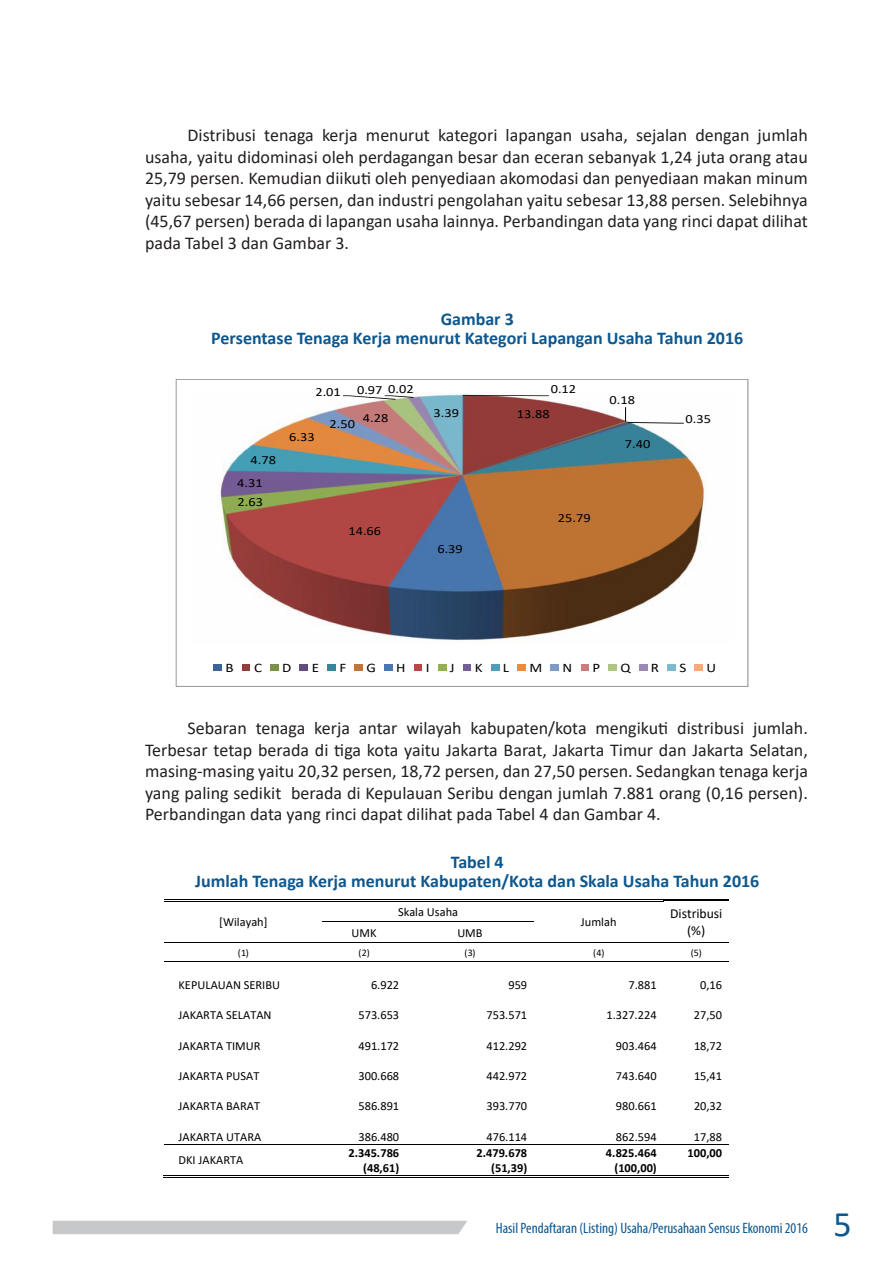
<style>
.page{position:relative;width:893px;height:1263px;background:#fff}
.page>*{position:absolute;margin:0;border:0;box-sizing:border-box;transform-origin:0 0}
.t1{font:36px "Calibri";color:#0c578f}
.t2{font:18px/21.6px "Calibri";color:#231f20;text-align:justify}
.t3{font:700 18px "Calibri";color:#0c578f}
.t4{font:condensed 15px "Myriad Pro";color:#0c578f}
.t5{font:13.65px "Calibri";letter-spacing:-.005em;color:#000}
.t6{font:13.05px "Calibri";color:#000;scale:1.15 1}
.t7{font:12.45px "Calibri";color:#000}
.t8{font:12.45px "Calibri";color:#000;scale:1.15 1}
.t9{font:700 12.45px/15px "Calibri";color:#000;text-align:right}
.t10{font:10.05px "Calibri";color:#000}
</style>
<div class="page">
<div style="left:53px;top:1221px;width:414px;height:13px;background:#c7c8ca"></div>
<svg style="left:176px;top:379px;width:572px;height:308px"></svg>
<hr style="left:165px;top:899px;width:157px;height:1px;background:#000">
<hr style="left:165px;top:901px;width:157px;height:1px;background:#000">
<hr style="left:325px;top:899px;width:209px;height:1px;background:#000">
<hr style="left:325px;top:901px;width:209px;height:1px;background:#000">
<hr style="left:537px;top:899px;width:126px;height:1px;background:#000">
<hr style="left:537px;top:901px;width:126px;height:1px;background:#000">
<hr style="left:664px;top:899px;width:65px;height:1px;background:#000">
<hr style="left:664px;top:900px;width:65px;height:1px;background:#000">
<hr style="left:322px;top:921px;width:84px;height:1px;background:#000">
<hr style="left:407px;top:921px;width:127px;height:1px;background:#000">
<hr style="left:165px;top:942px;width:157px;height:1px;background:#000">
<hr style="left:323px;top:942px;width:83px;height:1px;background:#000">
<hr style="left:407px;top:942px;width:127px;height:1px;background:#000">
<hr style="left:535px;top:942px;width:128px;height:1px;background:#000">
<hr style="left:664px;top:942px;width:65px;height:1px;background:#000">
<hr style="left:165px;top:961px;width:157px;height:1px;background:#000">
<hr style="left:323px;top:961px;width:83px;height:1px;background:#000">
<hr style="left:407px;top:961px;width:127px;height:1px;background:#000">
<hr style="left:535px;top:961px;width:128px;height:1px;background:#000">
<hr style="left:664px;top:961px;width:65px;height:1px;background:#000">
<hr style="left:165px;top:1144px;width:157px;height:1px;background:#000">
<hr style="left:323px;top:1144px;width:83px;height:1px;background:#000">
<hr style="left:407px;top:1144px;width:127px;height:1px;background:#000">
<hr style="left:535px;top:1144px;width:128px;height:1px;background:#000">
<hr style="left:664px;top:1144px;width:65px;height:1px;background:#000">
<hr style="left:164px;top:1177px;width:158px;height:1px;background:#000">
<hr style="left:164px;top:1175px;width:158px;height:1px;background:#000">
<hr style="left:324px;top:1177px;width:82px;height:1px;background:#000">
<hr style="left:324px;top:1175px;width:82px;height:1px;background:#000">
<hr style="left:408px;top:1177px;width:126px;height:1px;background:#000">
<hr style="left:408px;top:1175px;width:126px;height:1px;background:#000">
<hr style="left:536px;top:1177px;width:127px;height:1px;background:#000">
<hr style="left:536px;top:1175px;width:127px;height:1px;background:#000">
<hr style="left:665px;top:1177px;width:64px;height:1px;background:#000">
<hr style="left:665px;top:1175px;width:64px;height:1px;background:#000">
<p class="t2" style="left:145px;top:124px;width:664px;text-indent:43px">Distribusi tenaga kerja menurut kategori lapangan usaha, sejalan dengan jumlah usaha, yaitu didominasi oleh perdagangan besar dan eceran sebanyak 1,24 juta orang atau 25,79 persen. Kemudian diikuti oleh penyediaan akomodasi dan penyediaan makan minum yaitu sebesar 14,66 persen, dan industri pengolahan yaitu sebesar 13,88 persen. Selebihnya (45,67 persen) berada di lapangan usaha lainnya. Perbandingan data yang rinci dapat dilihat pada Tabel 3 dan Gambar 3.</p>
<p class="t3" style="left:441px;top:306px;width:75px">Gambar 3</p>
<p class="t3" style="left:211px;top:325px;width:533px">Persentase Tenaga Kerja menurut Kategori Lapangan Usaha Tahun 2016</p>
<p class="t8" style="left:250px;top:456px;width:24px">4.78</p>
<p class="t8" style="left:237px;top:479px;width:24px">4.31</p>
<p class="t8" style="left:237px;top:498px;width:24px">2.63</p>
<p class="t8" style="left:388px;top:385px;width:24px">0.02</p>
<p class="t8" style="left:315px;top:387px;width:24px">2.01</p>
<p class="t8" style="left:357px;top:385px;width:24px">0.97</p>
<p class="t8" style="left:289px;top:433px;width:24px">6.33</p>
<p class="t8" style="left:329px;top:420px;width:24px">2.50</p>
<p class="t8" style="left:363px;top:414px;width:24px">4.28</p>
<p class="t8" style="left:348px;top:527px;width:30px">14.66</p>
<p class="t8" style="left:434px;top:409px;width:24px">3.39</p>
<p class="t8" style="left:437px;top:545px;width:24px">6.39</p>
<p class="t8" style="left:551px;top:385px;width:24px">0.12</p>
<p class="t8" style="left:517px;top:410px;width:30px">13.88</p>
<p class="t8" style="left:610px;top:396px;width:24px">0.18</p>
<p class="t8" style="left:625px;top:440px;width:24px">7.40</p>
<p class="t8" style="left:558px;top:514px;width:30px">25.79</p>
<p class="t8" style="left:685px;top:415px;width:24px">0.35</p>
<p class="t6" style="left:226px;top:663px;width:9px">B</p>
<p class="t6" style="left:254px;top:663px;width:8px">C</p>
<p class="t6" style="left:282px;top:663px;width:10px">D</p>
<p class="t6" style="left:312px;top:663px;width:8px">E</p>
<p class="t6" style="left:339px;top:663px;width:7px">F</p>
<p class="t6" style="left:366px;top:663px;width:10px">G</p>
<p class="t6" style="left:396px;top:663px;width:10px">H</p>
<p class="t6" style="left:426px;top:663px;width:5px">I</p>
<p class="t6" style="left:450px;top:663px;width:6px">J</p>
<p class="t6" style="left:475px;top:663px;width:8px">K</p>
<p class="t6" style="left:503px;top:663px;width:7px">L</p>
<p class="t6" style="left:530px;top:663px;width:13px">M</p>
<p class="t6" style="left:563px;top:663px;width:10px">N</p>
<p class="t6" style="left:593px;top:663px;width:8px">P</p>
<p class="t6" style="left:621px;top:663px;width:10px">Q</p>
<p class="t6" style="left:651px;top:663px;width:9px">R</p>
<p class="t6" style="left:679px;top:663px;width:7px">S</p>
<p class="t6" style="left:706px;top:663px;width:10px">U</p>
<p class="t2" style="left:145px;top:717px;width:664px;text-indent:43px">Sebaran tenaga kerja antar wilayah kabupaten/kota mengikuti distribusi jumlah.<br>Terbesar tetap berada di tiga kota yaitu Jakarta Barat, Jakarta Timur dan Jakarta Selatan, masing-masing yaitu 20,32 persen, 18,72 persen, dan 27,50 persen. Sedangkan tenaga kerja yang paling sedikit berada di Kepulauan Seribu dengan jumlah 7.881 orang (0,16 persen).<br>Perbandingan data yang rinci dapat dilihat pada Tabel 4 dan Gambar 4.</p>
<p class="t3" style="left:451px;top:849px;width:54px">Tabel 4</p>
<p class="t3" style="left:195px;top:869px;width:566px">Jumlah Tenaga Kerja menurut Kabupaten/Kota dan Skala Usaha Tahun 2016</p>
<p class="t7" style="left:219px;top:918px;width:50px">[Wilayah]</p>
<p class="t7" style="left:398px;top:907px;width:62px">Skala Usaha</p>
<p class="t5" style="left:670px;top:909px;width:54px">Distribusi</p>
<p class="t7" style="left:581px;top:918px;width:37px">Jumlah</p>
<p class="t7" style="left:352px;top:928px;width:26px">UMK</p>
<p class="t7" style="left:457px;top:928px;width:27px">UMB</p>
<p class="t5" style="left:687px;top:925px;width:20px">(%)</p>
<p class="t10" style="left:238px;top:948px;width:13px">(1)</p>
<p class="t10" style="left:359px;top:948px;width:13px">(2)</p>
<p class="t10" style="left:465px;top:948px;width:13px">(3)</p>
<p class="t10" style="left:593px;top:948px;width:13px">(4)</p>
<p class="t10" style="left:691px;top:948px;width:13px">(5)</p>
<p class="t7" style="left:179px;top:980px;width:103px">KEPULAUAN SERIBU</p>
<p class="t7" style="left:371px;top:980px;width:30px">6.922</p>
<p class="t7" style="left:508px;top:980px;width:20px">959</p>
<p class="t7" style="left:628px;top:980px;width:30px">7.881</p>
<p class="t7" style="left:700px;top:980px;width:23px">0,16</p>
<p class="t7" style="left:179px;top:1011px;width:95px">JAKARTA SELATAN</p>
<p class="t7" style="left:358px;top:1011px;width:42px">573.653</p>
<p class="t7" style="left:486px;top:1011px;width:42px">753.571</p>
<p class="t7" style="left:606px;top:1011px;width:52px">1.327.224</p>
<p class="t7" style="left:694px;top:1011px;width:30px">27,50</p>
<p class="t7" style="left:179px;top:1041px;width:84px">JAKARTA TIMUR</p>
<p class="t7" style="left:358px;top:1041px;width:42px">491.172</p>
<p class="t7" style="left:486px;top:1041px;width:42px">412.292</p>
<p class="t7" style="left:616px;top:1041px;width:42px">903.464</p>
<p class="t7" style="left:694px;top:1041px;width:30px">18,72</p>
<p class="t7" style="left:179px;top:1071px;width:82px">JAKARTA PUSAT</p>
<p class="t7" style="left:358px;top:1071px;width:42px">300.668</p>
<p class="t7" style="left:486px;top:1071px;width:42px">442.972</p>
<p class="t7" style="left:616px;top:1071px;width:42px">743.640</p>
<p class="t7" style="left:694px;top:1071px;width:30px">15,41</p>
<p class="t7" style="left:179px;top:1102px;width:83px">JAKARTA BARAT</p>
<p class="t7" style="left:358px;top:1102px;width:42px">586.891</p>
<p class="t7" style="left:486px;top:1102px;width:42px">393.770</p>
<p class="t7" style="left:616px;top:1102px;width:42px">980.661</p>
<p class="t7" style="left:694px;top:1102px;width:30px">20,32</p>
<p class="t7" style="left:179px;top:1132px;width:84px">JAKARTA UTARA</p>
<p class="t7" style="left:358px;top:1132px;width:42px">386.480</p>
<p class="t7" style="left:486px;top:1132px;width:42px">476.114</p>
<p class="t7" style="left:616px;top:1132px;width:42px">862.594</p>
<p class="t7" style="left:694px;top:1132px;width:30px">17,88</p>
<p class="t7" style="left:179px;top:1155px;width:66px">DKI JAKARTA</p>
<p class="t9" style="left:348px;top:1146px;width:52px">2.345.786 (48,61)</p>
<p class="t9" style="left:476px;top:1146px;width:52px">2.479.678 (51,39)</p>
<p class="t9" style="left:606px;top:1146px;width:52px">4.825.464 (100,00)</p>
<p class="t9" style="left:688px;top:1146px;width:36px">100,00</p>
<p class="t4" style="left:496px;top:1219px;width:314px">Hasil Pendaftaran (Listing) Usaha/Perusahaan Sensus Ekonomi 2016</p>
<h1 class="t1" style="left:834px;top:1199px;width:20px">5</h1>
</div>
